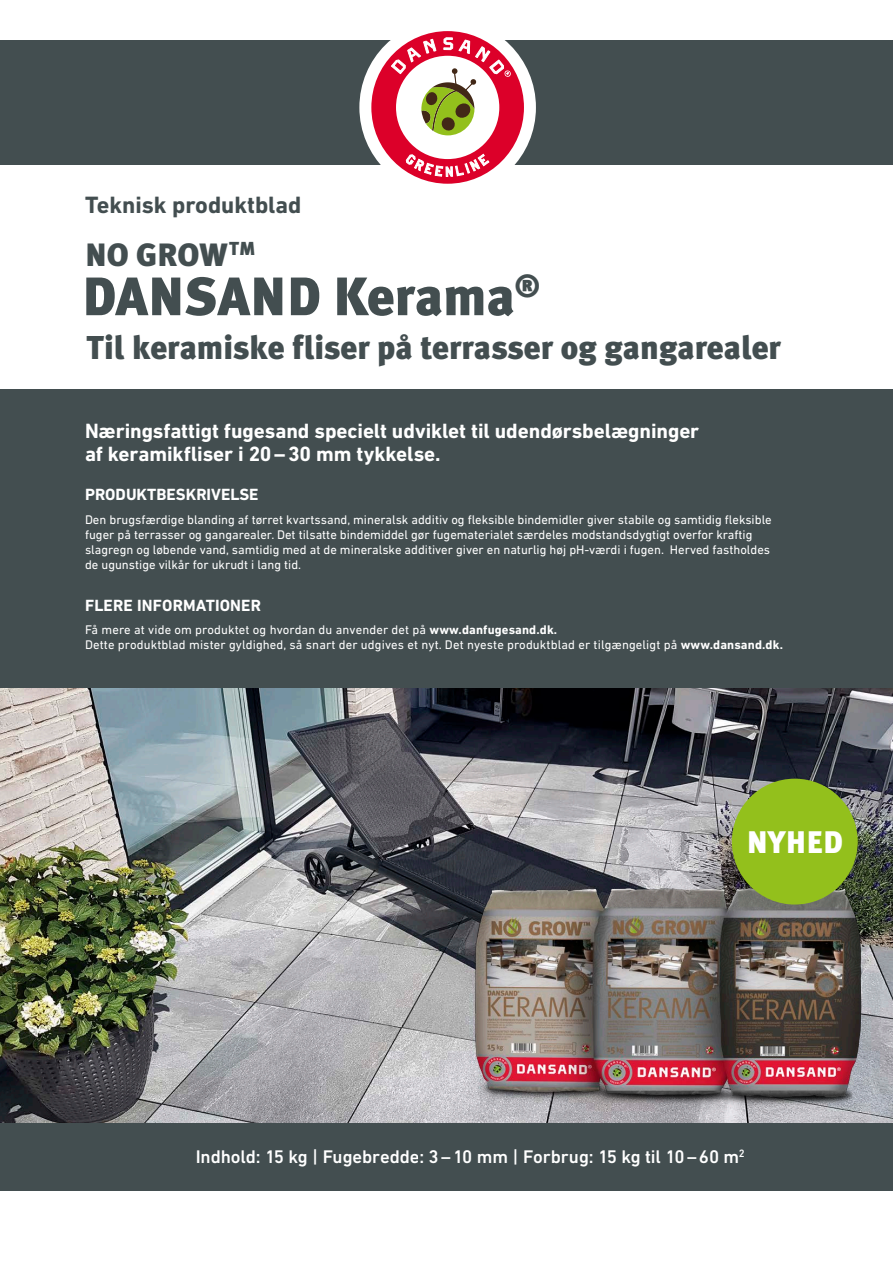
<style>
.page{position:relative;width:893px;height:1263px;background:#fff}
.page>*{position:absolute;margin:0;border:0;box-sizing:border-box;transform-origin:0 0}
.t1{font:900 54px "Meta Plus";color:#434e50}
.t2{font:900 33px "Meta Plus";color:#434e50}
.t3{font:900 32.25px "Meta Plus";color:#434e50}
.t4{font:900 31.2px "Meta Plus";color:#fff}
.t5{font:700 24px "DIN Next LT Pro";color:#434e50}
.t6{font:700 21px/23.2px "DIN Next LT Pro";letter-spacing:-.005em;color:#fff}
.t7{font:500 18.6px "DIN Next LT Pro";letter-spacing:-.005em;color:#fff}
.t8{font:700 16.5px "DIN Next LT Pro";color:#fff}
.t9{font:12.75px/15px "DIN Next LT Pro";color:#fff}
.s1{font-weight:700}
</style>
<div class="page">
<div style="left:0;top:389px;width:893px;height:802px;background:#434e50"></div>
<div style="left:0;top:40px;width:893px;height:125px;background:#434e50"></div>
<div style="left:359px;top:19px;width:177px;height:177px;background:#fff;border-radius:50%"></div>
<svg style="left:371px;top:31px;width:153px;height:153px"></svg>
<img style="left:0;top:689px;width:893px;height:434px">
<img style="left:418px;top:829px;width:475px;height:294px">
<div style="left:732px;top:779px;width:126px;height:125px;background:#93c01c;border-radius:50%"></div>
<h3 class="t5" style="left:85px;top:191px;width:218px">Teknisk produktblad</h3>
<h3 class="t3" style="left:85px;top:236px;width:172px">NO GROW<sup>TM</sup></h3>
<h1 class="t1" style="left:82px;top:265px;width:459px">DANSAND Kerama<sup>®</sup></h1>
<h2 class="t2" style="left:87px;top:328px;width:696px">Til keramiske fliser på terrasser og gangarealer</h2>
<h3 class="t6" style="left:85px;top:419px;width:616px">Næringsfattigt fugesand specielt udviklet til udendørsbelægninger af keramikfliser i 20–30 mm tykkelse.</h3>
<p class="t8" style="left:85px;top:485px;width:175px">PRODUKTBESKRIVELSE</p>
<p class="t9" style="left:85px;top:512px;width:688px">Den brugsfærdige blanding af tørret kvartssand, mineralsk additiv og fleksible bindemidler giver stabile og samtidig fleksible fuger på terrasser og gangarealer. Det tilsatte bindemiddel gør fugematerialet særdeles modstandsdygtigt overfor kraftig slagregn og løbende vand, samtidig med at de mineralske additiver giver en naturlig høj pH-værdi i fugen. Herved fastholdes de ugunstige vilkår for ukrudt i lang tid.</p>
<p class="t8" style="left:85px;top:595px;width:178px">FLERE INFORMATIONER</p>
<p class="t9" style="left:85px;top:622px;width:699px">Få mere at vide om produktet og hvordan du anvender det på <span class="s1">www.danfugesand.dk.<br></span>Dette produktblad mister gyldighed, så snart der udgives et nyt. Det nyeste produktblad er tilgængeligt på <span class="s1">www.dansand.dk.</span></p>
<h3 class="t4" style="left:747px;top:824px;width:98px">NYHED</h3>
<h3 class="t7" style="left:196px;top:1146px;width:551px">Indhold: 15 kg | Fugebredde: 3–10 mm | Forbrug: 15 kg til 10–60 m<sup>2</sup></h3>
</div>
